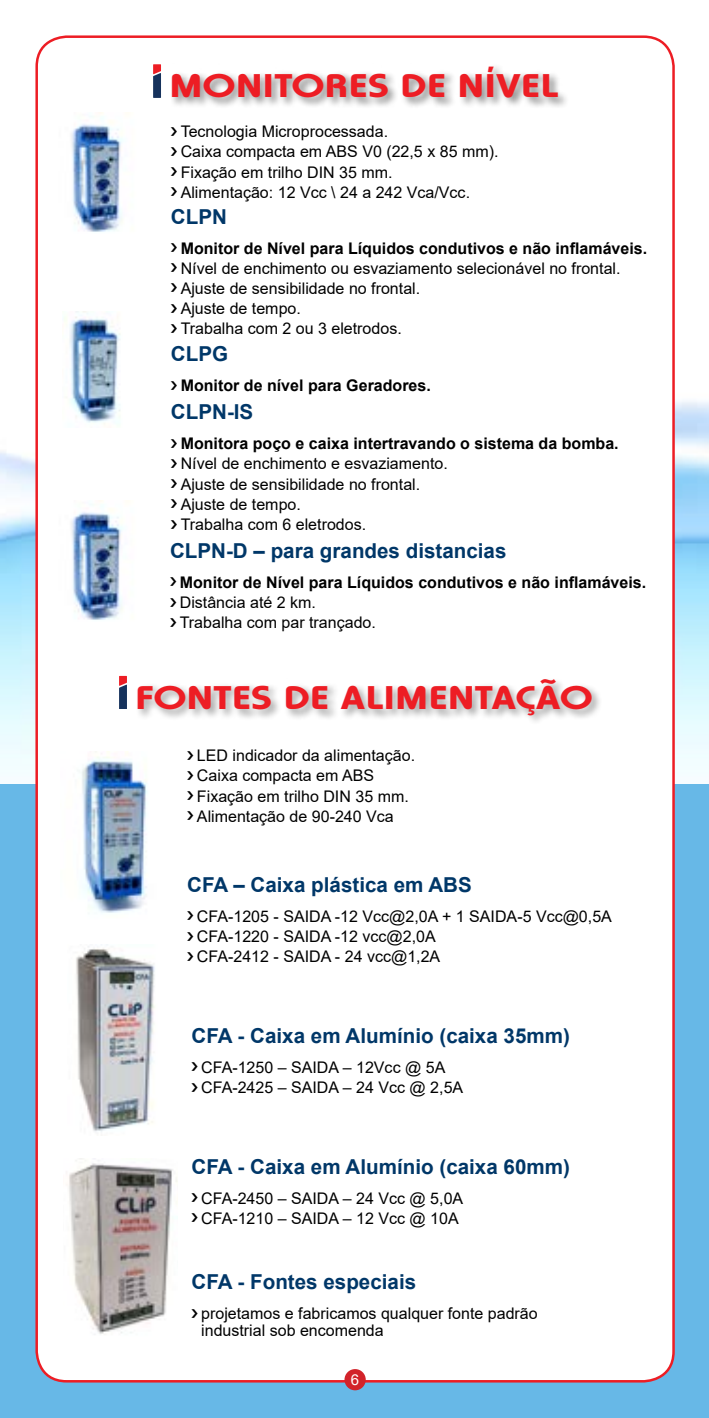
<style>
.page{position:relative;width:709px;height:1418px;background:#fff}
.page>*{position:absolute;margin:0;border:0;box-sizing:border-box;transform-origin:0 0}
.t1{font:700 34.25px "Horatio D";color:#ed1d24;scale:1.3 1}
.t2{font:700 20.5px "Arial";color:#003768}
.t3{font:16px/20.2px "Arial";color:#000}
.t4{font:700 16px "Arial";color:#000}
.t5{font:15px "Arial";color:#fff}
</style>
<div class="page">
<img style="left:0;top:364px;width:709px;height:419px">
<div style="left:0;top:783px;width:709px;height:634px;background:#67b8e7"></div>
<div style="left:37px;top:37px;width:636px;height:1344px;background:#fff;border-radius:30px"></div>
<div style="left:344px;top:1368px;width:22px;height:22px;background:#d2232a;border-radius:50%"></div>
<div style="left:171px;top:64px;width:398px;height:45px;background:#000;opacity:.42"></div>
<svg style="left:153px;top:64px;width:8px;height:33px"></svg>
<img style="left:71px;top:112px;width:52px;height:120px">
<img style="left:71px;top:500px;width:52px;height:120px">
<img style="left:64px;top:312px;width:56px;height:112px">
<div style="left:137px;top:678px;width:465px;height:46px;background:#000;opacity:.33"></div>
<svg style="left:119px;top:676px;width:8px;height:33px"></svg>
<img style="left:81px;top:751px;width:67px;height:162px">
<img style="left:69px;top:1158px;width:108px;height:177px">
<img style="left:76px;top:944px;width:79px;height:188px">
<h1 class="t1" style="left:169px;top:66px;width:20px">MONITORES</h1>
<h1 class="t1" style="left:400px;top:66px;width:61px">DE NÍVEL</h1>
<p class="t3" style="left:181px;top:121px;width:319px">Tecnologia Microprocessada.<br>Caixa compacta em ABS V0 (22,5 x 85 mm).<br>Fixação em trilho DIN 35 mm.<br>Alimentação: 12 Vcc \ 24 a 242 Vca/Vcc.</p>
<p class="t2" style="left:171px;top:202px;width:58px">CLPN</p>
<p class="t4" style="left:181px;top:237px;width:468px">Monitor de Nível para Líquidos condutivos e não inflamáveis.</p>
<p class="t3" style="left:181px;top:258px;width:441px">Nível de enchimento ou esvaziamento selecionável no frontal.<br>Ajuste de sensibilidade no frontal.<br>Ajuste de tempo.<br>Trabalha com 2 ou 3 eletrodos.</p>
<p class="t2" style="left:171px;top:340px;width:59px">CLPG</p>
<p class="t4" style="left:181px;top:374px;width:252px">Monitor de nível para Geradores.</p>
<p class="t2" style="left:171px;top:398px;width:84px">CLPN-IS</p>
<p class="t4" style="left:181px;top:432px;width:439px">Monitora poço e caixa intertravando o sistema da bomba.</p>
<p class="t3" style="left:181px;top:453px;width:268px">Nível de enchimento e esvaziamento.<br>Ajuste de sensibilidade no frontal.<br>Ajuste de tempo.<br>Trabalha com 6 eletrodos.</p>
<p class="t2" style="left:170px;top:536px;width:338px">CLPN-D – para grandes distancias</p>
<p class="t4" style="left:180px;top:571px;width:468px">Monitor de Nível para Líquidos condutivos e não inflamáveis.</p>
<p class="t3" style="left:180px;top:592px;width:198px">Distância até 2 km.<br>Trabalha com par trançado.</p>
<h1 class="t1" style="left:135px;top:678px;width:353px">FONTES DE ALIMENTAÇÃO</h1>
<p class="t3" style="left:197px;top:745px;width:220px">LED indicador da alimentação.<br>Caixa compacta em ABS<br>Fixação em trilho DIN 35 mm.<br>Alimentação de 90-240 Vca</p>
<p class="t2" style="left:187px;top:870px;width:286px">CFA – Caixa plástica em ABS</p>
<p class="t3" style="left:197px;top:906px;width:416px">CFA-1205 - SAIDA -12 Vcc@2,0A + 1 SAIDA-5 Vcc@0,5A<br>CFA-1220 - SAIDA -12 vcc@2,0A<br>CFA-2412 - SAIDA - 24 vcc@1,2A</p>
<p class="t2" style="left:191px;top:1021px;width:380px">CFA - Caixa em Alumínio (caixa 35mm)</p>
<p class="t3" style="left:201px;top:1057px;width:263px">CFA-1250 – SAIDA – 12Vcc @ 5A<br>CFA-2425 – SAIDA – 24 Vcc @ 2,5A</p>
<p class="t2" style="left:191px;top:1152px;width:380px">CFA - Caixa em Alumínio (caixa 60mm)</p>
<p class="t3" style="left:201px;top:1187px;width:263px">CFA-2450 – SAIDA – 24 Vcc @ 5,0A<br>CFA-1210 – SAIDA – 12 Vcc @ 10A</p>
<p class="t2" style="left:191px;top:1267px;width:226px">CFA - Fontes especiais</p>
<p class="t3" style="left:201px;top:1304px;width:338px;line-height:17px">projetamos e fabricamos qualquer fonte padrão industrial sob encomenda</p>
<p class="t5" style="left:351px;top:1369px;width:10px">6</p>
</div>
